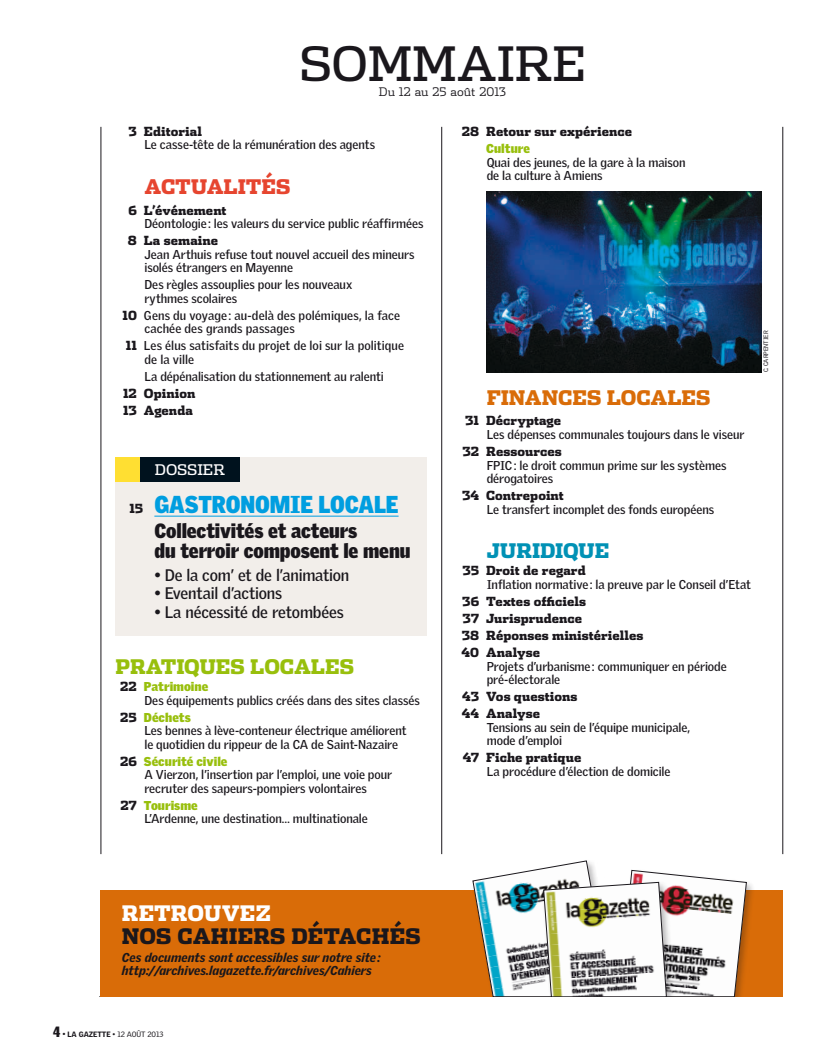
<style>
.page{position:relative;width:815px;height:1063px;background:#fff}
.page>*{position:absolute;margin:0;border:0;box-sizing:border-box;transform-origin:0 0}
.t1{font:47.5px "Dispatch";letter-spacing:-.005em;color:#1a171c}
.Surtitre_dossier{font:900 23.75px "Griffith Gothic";letter-spacing:-.01em;color:#009ee0;scale:.94 1}
.t2{font:900 21.25px "Dispatch";letter-spacing:.005em;color:#1a171c;scale:.94 1}
.t3{font:900 21.25px "Dispatch";letter-spacing:.005em;color:#fff;scale:.94 1}
.Titre_dossier{font:900 20px/20px "Griffith Gothic";letter-spacing:-.005em;color:#1a171c;scale:.94 1}
.Page_folio{font:900 20px "Dispatch";letter-spacing:-.005em;color:#98bf0c;scale:.94 1}
.Finances{font:900 20px "Dispatch";letter-spacing:-.005em;color:#d96c08;scale:.94 1}
.Actualités{font:900 20px "Dispatch";letter-spacing:-.005em;color:#e6452f;scale:.94 1}
.page_folio_suite{font:900 20px "Dispatch";letter-spacing:-.01em;color:#0091b5;scale:.94 1}
.Texte_dossier{font:700 16.25px "Griffith Gothic";letter-spacing:-.01em;color:#1a171c}
.t4{font:14.75px "Dispatch";color:#fff}
.page_folio_suite-2{font:700 12.5px/13.5px "Griffith Gothic";letter-spacing:-.005em;color:#1a171c}
.Page_folio-2{font:900 12.5px "Dispatch";letter-spacing:.005em;color:#1a171c;scale:.94 1}
.Page_folio_sans_rubr{font:700 12.5px/13.5px "Griffith Gothic";letter-spacing:.005em;color:#1a171c}
.t5{font:italic 900 12.5px/13.8px "Griffith Gothic";letter-spacing:.005em;color:#1a171c}
.Page_folio_étiquette{font:900 12.5px "Griffith Gothic";color:#98bf0c}
.t6{font:300 11.88px "Dispatch";color:#1a171c}
.t7{font:7.5px "Griffith Gothic";letter-spacing:-.005em;color:#1a171c}
.CREDIT{font:6.25px "Griffith Gothic";letter-spacing:-.01em;color:#1a171c}
.s1{font-family:"Dispatch";font-weight:900}
.s2{font-family:"Dispatch";font-size:12.5px;color:#1a171c}
.s3{font-family:"Dispatch";color:#1a171c}
.s4{font-family:"Griffith Gothic Cond";font-weight:900;font-size:14.5px}
.s5{font-size:8.25px}
.s6{font-weight:900}
</style>
<div class="page">
<div style="left:115px;top:457px;width:312px;height:179px;background:#f2eeea"></div>
<hr style="left:154px;top:516px;width:245px;height:1px;background:#009ee0">
<div style="left:140px;top:457px;width:100px;height:25px;background:#00121e"></div>
<div style="left:115px;top:457px;width:25px;height:25px;background:#ffdf32"></div>
<hr style="left:101px;top:127px;width:1px;height:727px;background:#1a171c">
<hr style="left:441px;top:127px;width:1px;height:727px;background:#1a171c">
<hr style="left:783px;top:127px;width:1px;height:727px;background:#1a171c">
<img style="left:486px;top:192px;width:275px;height:180px">
<hr style="left:99px;top:996px;width:112px;height:1px;background:#1a171c">
<div style="left:101px;top:890px;width:682px;height:107px;background:#d96c08"></div>
<div style="left:617px;top:868px;width:138px;height:138px;background:#1a171c;opacity:.3"></div>
<div style="left:470px;top:858px;width:150px;height:148px;background:#1a171c;opacity:.3"></div>
<svg style="left:472px;top:860px;width:275px;height:137px"></svg>
<div style="left:53px;top:997px;width:762px;height:25px;background:#fff"></div>
<p class="t1" style="left:299px;top:31px;width:288px">SOMMAIRE</p>
<p class="t6" style="left:379px;top:84px;width:129px">Du 12 au 25 août 2013</p>
<p class="Page_folio-2" style="left:128px;top:122px;width:80px">3 Editorial</p>
<p class="page_folio_suite-2" style="left:144px;top:138px;width:232px">Le casse-tête de la rémunération des agents</p>
<p class="Actualités" style="left:144px;top:172px;width:157px">ACTUALITÉS</p>
<p class="Page_folio-2" style="left:128px;top:201px;width:106px">6 L’événement</p>
<p class="page_folio_suite-2" style="left:144px;top:217px;width:281px">Déontologie: les valeurs du service public réaffirmées</p>
<p class="Page_folio-2" style="left:128px;top:232px;width:97px">8 La semaine</p>
<p class="page_folio_suite-2" style="left:144px;top:247px;width:272px">Jean Arthuis refuse tout nouvel accueil des mineurs isolés étrangers en Mayenne</p>
<p class="page_folio_suite-2" style="left:144px;top:278px;width:209px">Des règles assouplies pour les nouveaux rythmes scolaires</p>
<p class="Page_folio_sans_rubr" style="left:144px;top:308px;width:257px;text-indent:-22px"><span class="s1">10</span> Gens du voyage : au-delà des polémiques, la face cachée des grands passages</p>
<p class="Page_folio_sans_rubr" style="left:144px;top:339px;width:261px;text-indent:-19px"><span class="s1">11</span> Les élus satisfaits du projet de loi sur la politique de la ville</p>
<p class="page_folio_suite-2" style="left:144px;top:370px;width:241px">La dépénalisation du stationnement au ralenti</p>
<p class="Page_folio-2" style="left:123px;top:384px;width:78px">12 Opinion</p>
<p class="Page_folio-2" style="left:123px;top:401px;width:76px">13 Agenda</p>
<p class="t4" style="left:155px;top:459px;width:72px">DOSSIER</p>
<p class="Surtitre_dossier" style="left:130px;top:490px;width:288px"><span class="s2">15</span> GASTRONOMIE LOCALE</p>
<p class="Titre_dossier" style="left:154px;top:521px;width:274px">Collectivités et acteurs<br>du terroir composent le menu</p>
<p class="Texte_dossier" style="left:154px;top:565px;width:197px">• De la com’ et de l’animation</p>
<p class="Texte_dossier" style="left:154px;top:584px;width:129px">• Eventail d’actions</p>
<p class="Texte_dossier" style="left:154px;top:603px;width:191px">• La nécessité de retombées</p>
<p class="Page_folio" style="left:116px;top:652px;width:255px">PRATIQUES LOCALES</p>
<p class="Page_folio_étiquette" style="left:120px;top:679px;width:90px"><span class="s3">22</span> Patrimoine</p>
<p class="page_folio_suite-2" style="left:144px;top:693px;width:277px">Des équipements publics créés dans des sites classés</p>
<p class="Page_folio_étiquette" style="left:120px;top:710px;width:72px"><span class="s3">25</span> Déchets</p>
<p class="page_folio_suite-2" style="left:144px;top:724px;width:264px">Les bennes à lève-conteneur électrique améliorent le quotidien du rippeur de la CA de Saint-Nazaire</p>
<p class="Page_folio_étiquette" style="left:120px;top:754px;width:109px"><span class="s3">26</span> Sécurité civile</p>
<p class="page_folio_suite-2" style="left:144px;top:768px;width:249px">A Vierzon, l’insertion par l’emploi, une voie pour recruter des sapeurs-pompiers volontaires</p>
<p class="Page_folio_étiquette" style="left:120px;top:798px;width:79px"><span class="s3">27</span> Tourisme</p>
<p class="page_folio_suite-2" style="left:144px;top:812px;width:225px">L’Ardenne, une destination… multinationale</p>
<p class="Page_folio-2" style="left:462px;top:122px;width:183px">28 Retour sur expérience</p>
<p class="Page_folio_étiquette" style="left:486px;top:141px;width:45px">Culture</p>
<p class="page_folio_suite-2" style="left:487px;top:155px;width:200px">Quai des jeunes, de la gare à la maison de la culture à Amiens</p>
<p class="Finances" style="left:487px;top:383px;width:240px">FINANCES LOCALES</p>
<p class="Page_folio-2" style="left:465px;top:412px;width:103px">31 Décryptage</p>
<p class="page_folio_suite-2" style="left:487px;top:427px;width:259px">Les dépenses communales toujours dans le viseur</p>
<p class="Page_folio-2" style="left:462px;top:442px;width:107px">32 Ressources</p>
<p class="page_folio_suite-2" style="left:487px;top:458px;width:241px">FPIC: le droit commun prime sur les systèmes dérogatoires</p>
<p class="Page_folio-2" style="left:462px;top:486px;width:110px">34 Contrepoint</p>
<p class="page_folio_suite-2" style="left:487px;top:502px;width:229px">Le transfert incomplet des fonds européens</p>
<p class="page_folio_suite" style="left:487px;top:536px;width:132px">JURIDIQUE</p>
<p class="Page_folio-2" style="left:462px;top:562px;width:133px">35 Droit de regard</p>
<p class="page_folio_suite-2" style="left:487px;top:577px;width:266px">Inflation normative: la preuve par le Conseil d’Etat</p>
<p class="Page_folio-2" style="left:462px;top:592px;width:133px">36 Textes officiels</p>
<p class="Page_folio-2" style="left:463px;top:609px;width:129px">37 Jurisprudence</p>
<p class="Page_folio-2" style="left:462px;top:626px;width:195px">38 Réponses ministérielles</p>
<p class="Page_folio-2" style="left:462px;top:643px;width:85px">40 Analyse</p>
<p class="page_folio_suite-2" style="left:487px;top:659px;width:242px">Projets d’urbanisme: communiquer en période pré-électorale</p>
<p class="Page_folio-2" style="left:462px;top:687px;width:124px">43 Vos questions</p>
<p class="Page_folio-2" style="left:462px;top:705px;width:85px">44 Analyse</p>
<p class="page_folio_suite-2" style="left:487px;top:720px;width:205px">Tensions au sein de l’équipe municipale, mode d’emploi</p>
<p class="Page_folio-2" style="left:463px;top:749px;width:128px">47 Fiche pratique</p>
<p class="page_folio_suite-2" style="left:487px;top:764px;width:185px">La procédure d’élection de domicile</p>
<p class="CREDIT" style="left:762px;top:372px;width:43px;rotate:-90deg">C. CARPENTIER</p>
<p class="t3" style="left:122px;top:898px;width:160px">RETROUVEZ</p>
<p class="t2" style="left:122px;top:920px;width:319px">NOS CAHIERS DÉTACHÉS</p>
<p class="t5" style="left:122px;top:950px;width:260px">Ces documents sont accessibles sur notre site : http://archives.lagazette.fr/archives/Cahiers</p>
<p class="t7" style="left:53px;top:1030px;width:112px"><span class="s4">4</span> <span class="s5">•</span> <span class="s6">LA GAZETTE</span> • 12 AOÛT 2013</p>
</div>
